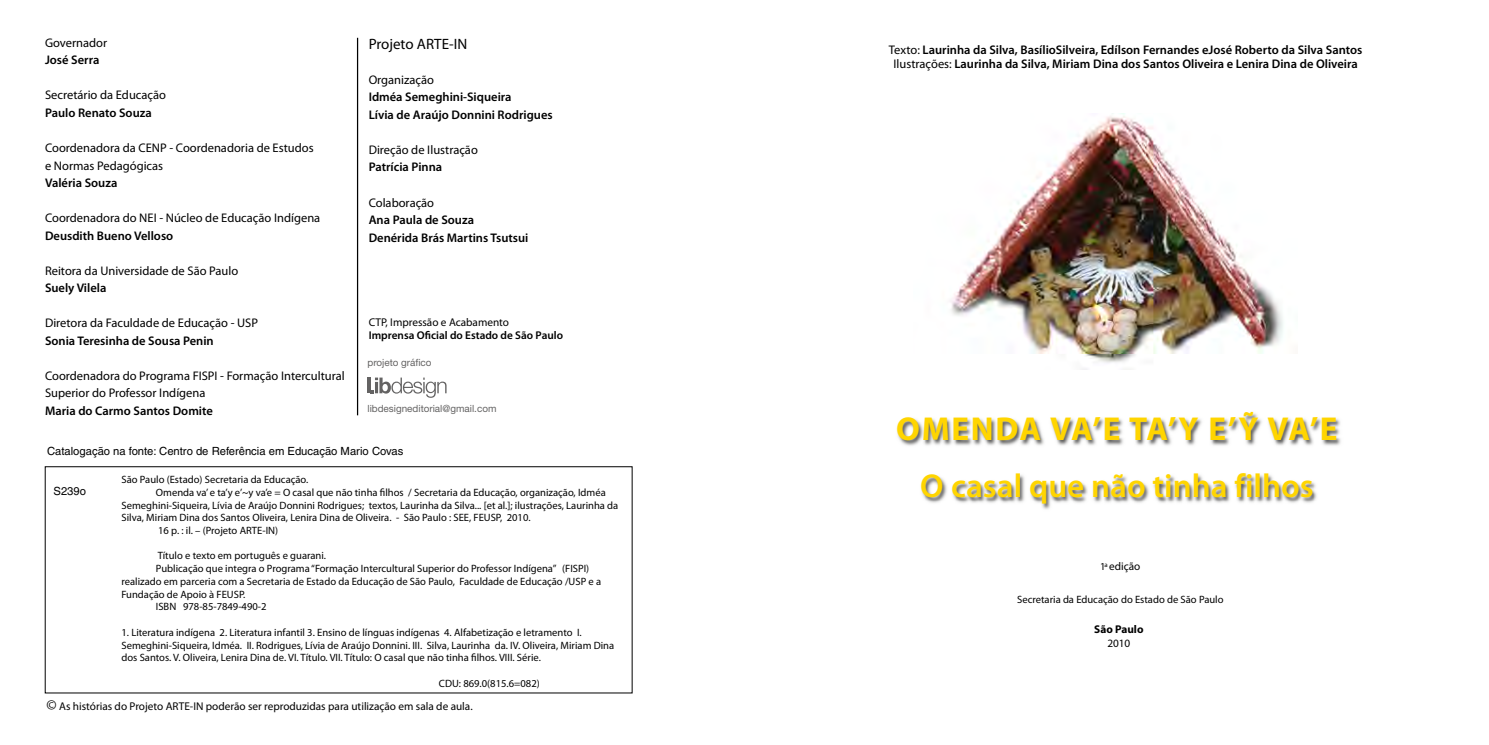
<style>
.page{position:relative;width:1489px;height:745px;background:#fff}
.page>*{position:absolute;margin:0;border:0;box-sizing:border-box;transform-origin:0 0}
.t1{font:600 33.12px "Myriad Pro";color:#ffd500}
.t2{font:700 33.12px "Myriad Pro";letter-spacing:.04em;color:#ffd500}
.t3{font:15px "Myriad Pro";color:#000}
.t4{font:600 12.5px/17.5px "Myriad Pro";color:#000}
.t5{font:12.5px/17.5px "Myriad Pro";color:#000}
.t6{font:11.25px "Myriad Pro";color:#000}
.t7{font:11.25px "Helvetica";color:#000}
.t8{font:600 11.25px "Myriad Pro";color:#000}
.t9{font:700 11.25px "Myriad Pro";color:#000}
.t10{font:10.62px/12.8px "Myriad Pro";color:#000}
.t11{font:9.88px "Helvetica Neue";color:#646363}
.s1{font-size:15px}
.s2{font-weight:400}
.s3{font-size:10.62px}
</style>
<div class="page">
<img style="left:897px;top:113px;width:444px;height:396px">
<svg style="left:44px;top:37px;width:589px;height:657px"></svg>
<hr style="left:367px;top:377px;width:4px;height:16px;background:#646363">
<svg style="left:371px;top:377px;width:75px;height:20px"></svg>
<p class="t5" style="left:45px;top:34px;width:64px">Governador</p>
<p class="t4" style="left:45px;top:51px;width:56px">José Serra</p>
<p class="t5" style="left:45px;top:86px;width:122px">Secretário da Educação</p>
<p class="t4" style="left:45px;top:104px;width:108px">Paulo Renato Souza</p>
<p class="t5" style="left:45px;top:139px;width:270px">Coordenadora da CENP - Coordenadoria de Estudos e Normas Pedagógicas</p>
<p class="t4" style="left:45px;top:174px;width:74px">Valéria Souza</p>
<p class="t5" style="left:45px;top:209px;width:277px">Coordenadora do NEI - Núcleo de Educação Indígena</p>
<p class="t4" style="left:45px;top:226px;width:130px">Deusdith Bueno Velloso</p>
<p class="t5" style="left:45px;top:261px;width:195px">Reitora da Universidade de São Paulo</p>
<p class="t4" style="left:45px;top:279px;width:63px">Suely Vilela</p>
<p class="t5" style="left:45px;top:314px;width:214px">Diretora da Faculdade de Educação - USP</p>
<p class="t4" style="left:45px;top:331px;width:170px">Sonia Teresinha de Sousa Penin</p>
<p class="t5" style="left:45px;top:366px;width:301px">Coordenadora do Programa FISPI - Formação Intercultural<br>Superior do Professor Indígena</p>
<p class="t4" style="left:45px;top:401px;width:169px">Maria do Carmo Santos Domite</p>
<h2 class="t3" style="left:369px;top:34px;width:100px">Projeto ARTE-IN</h2>
<p class="t5" style="left:369px;top:71px;width:67px">Organização</p>
<p class="t4" style="left:369px;top:88px;width:185px">Idméa Semeghini-Siqueira<br>Lívia de Araújo Donnini Rodrigues</p>
<p class="t5" style="left:369px;top:141px;width:111px">Direção de Ilustração</p>
<p class="t4" style="left:369px;top:158px;width:75px">Patrícia Pinna</p>
<p class="t5" style="left:369px;top:193px;width:67px">Colaboração</p>
<p class="t4" style="left:369px;top:210px;width:161px">Ana Paula de Souza<br>Denérida Brás Martins Tsutsui</p>
<p class="t6" style="left:369px;top:315px;width:142px">CTP, Impressão e Acabamento</p>
<p class="t8" style="left:369px;top:328px;width:196px">Imprensa Oficial do Estado de São Paulo</p>
<p class="t11" style="left:367px;top:356px;width:66px">projeto gráfico</p>
<p class="t11" style="left:367px;top:402px;width:130px">libdesigneditorial@gmail.com</p>
<p class="t7" style="left:47px;top:444px;width:358px">Catalogação na fonte: Centro de Referência em Educação Mario Covas</p>
<p class="t7" style="left:54px;top:484px;width:34px">S239o</p>
<p class="t10" style="left:121px;top:472px;width:188px">São Paulo (Estado) Secretaria da Educação.</p>
<p class="t10" style="left:156px;top:485px;width:451px">Omenda va’ e ta’y e’~y va’e = O casal que não tinha filhos / Secretaria da Educação, organização, Idméa</p>
<p class="t10" style="left:121px;top:498px;width:498px">Semeghini-Siqueira, Lívia de Araújo Donnini Rodrigues; textos, Laurinha da Silva... [et al.]; ilustrações, Laurinha da</p>
<p class="t10" style="left:121px;top:511px;width:410px">Silva, Miriam Dina dos Santos Oliveira, Lenira Dina de Oliveira. - São Paulo : SEE, FEUSP, 2010.</p>
<p class="t10" style="left:158px;top:523px;width:122px">16 p. : il. – (Projeto ARTE-IN)</p>
<p class="t10" style="left:158px;top:549px;width:170px">Título e texto em português e guarani.</p>
<p class="t10" style="left:156px;top:561px;width:435px">Publicação que integra o Programa “Formação Intercultural Superior do Professor Indígena” (FISPI)</p>
<p class="t10" style="left:121px;top:574px;width:481px">realizado em parceria com a Secretaria de Estado da Educação de São Paulo, Faculdade de Educação /USP e a</p>
<p class="t10" style="left:121px;top:587px;width:125px">Fundação de Apoio à FEUSP.</p>
<p class="t10" style="left:156px;top:600px;width:112px">ISBN 978-85-7849-490-2</p>
<p class="t10" style="left:121px;top:625px;width:494px">1. Literatura indígena 2. Literatura infantil 3. Ensino de línguas indígenas 4. Alfabetização e letramento I.<br>Semeghini-Siqueira, Idméa. II. Rodrigues, Lívia de Araújo Donnini. III. Silva, Laurinha da. IV. Oliveira, Miriam Dina dos Santos. V. Oliveira, Lenira Dina de. VI. Título. VII. Título: O casal que não tinha filhos. VIII. Série.</p>
<p class="t10" style="left:439px;top:676px;width:102px">CDU: 869.0(815.6=082)</p>
<p class="t6" style="left:47px;top:698px;width:427px"><span class="s1">©</span> As histórias do Projeto ARTE-IN poderão ser reproduzidas para utilização em sala de aula.</p>
<p class="t4" style="left:888px;top:43px;width:475px;line-height:13.8px;text-align:center"><span class="s2">Texto:</span> Laurinha da Silva, BasílioSilveira, Edílson Fernandes eJosé Roberto da Silva Santos<br><span class="s2">Ilustrações:</span> Laurinha da Silva, Miriam Dina dos Santos Oliveira e Lenira Dina de Oliveira</p>
<h1 class="t2" style="left:896px;top:407px;width:443px">OMENDA VA’E TA’Y E’Ỹ VA’E</h1>
<h1 class="t1" style="left:920px;top:464px;width:395px">O casal que não tinha filhos</h1>
<p class="t6" style="left:1100px;top:559px;width:42px"><span class="s3">1</span><sup>a</sup> edição</p>
<p class="t10" style="left:1017px;top:592px;width:208px">Secretaria da Educação do Estado de São Paulo</p>
<p class="t9" style="left:1094px;top:621px;width:51px">São Paulo</p>
<p class="t6" style="left:1107px;top:635px;width:25px">2010</p>
</div>
